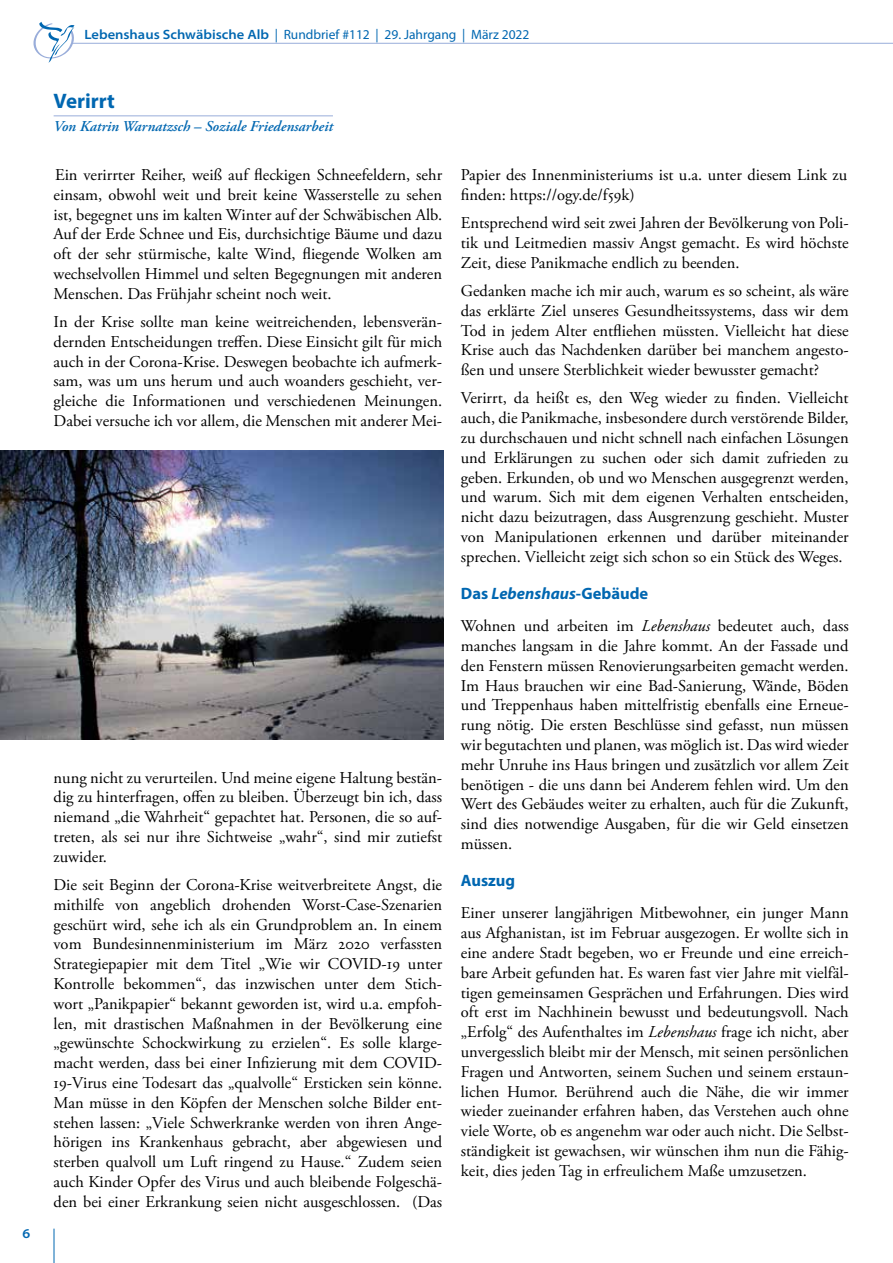
<style>
.page{position:relative;width:893px;height:1263px;background:#fff}
.page>*{position:absolute;margin:0;border:0;box-sizing:border-box;transform-origin:0 0}
.t1{font:700 21px "Myriad Pro";color:#0067b1}
.t2{font:16.5px/19.8px "Adobe Garamond Pro";color:#000;text-align:justify}
.t3{font:700 16.5px "Myriad Pro";color:#0067b1}
.t4{font:italic 600 15px "Adobe Garamond Pro";color:#0067b1}
.t5{font:13.5px "Myriad Pro";color:#0067b1}
.t6{font:600 semi-expanded 13.5px "Myriad Pro";color:#0067b1}
.s1{font-weight:600;font-stretch:semi-expanded}
.s2{font-style:italic}
</style>
<div class="page">
<hr style="left:72px;top:43px;width:821px;height:1px;background:#99adda">
<svg style="left:33px;top:22px;width:43px;height:41px"></svg>
<hr style="left:54px;top:1228px;width:1px;height:35px;background:#0067b1">
<hr style="left:54px;top:115px;width:279px;height:1px;background:#99adda">
<img style="left:0;top:451px;width:444px;height:288px">
<p class="t6" style="left:22px;top:1224px;width:9px">6</p>
<p class="t5" style="left:84px;top:27px;width:446px"><span class="s1">Lebenshaus Schwäbische Alb</span> | Rundbrief #112 | 29. Jahrgang | März 2022</p>
<p class="t1" style="left:54px;top:87px;width:63px">Verirrt</p>
<p class="t4" style="left:54px;top:117px;width:281px">Von Katrin Warnatzsch – Soziale Friedensarbeit</p>
<p class="t2" style="left:54px;top:165px;width:390px">Ein verirrter Reiher, weiß auf fleckigen Schneefeldern, sehr einsam, obwohl weit und breit keine Wasserstelle zu sehen ist, begegnet uns im kalten Winter auf der Schwäbischen Alb.<br>Auf der Erde Schnee und Eis, durchsichtige Bäume und dazu oft der sehr stürmische, kalte Wind, fliegende Wolken am wechselvollen Himmel und selten Begegnungen mit anderen Menschen. Das Frühjahr scheint noch weit.</p>
<p class="t2" style="left:54px;top:312px;width:390px">In der Krise sollte man keine weitreichenden, lebensverän&shy;dernden Entscheidungen treffen. Diese Einsicht gilt für mich auch in der Corona-Krise. Deswegen beobachte ich aufmerk&shy;sam, was um uns herum und auch woanders geschieht, ver&shy;gleiche die Informationen und verschiedenen Meinungen.<br>Dabei versuche ich vor allem, die Menschen mit anderer Mei-</p>
<p class="t2" style="left:54px;top:768px;width:390px">nung nicht zu verurteilen. Und meine eigene Haltung bestän&shy;dig zu hinterfragen, offen zu bleiben. Überzeugt bin ich, dass niemand „die Wahrheit“ gepachtet hat. Personen, die so auf&shy;treten, als sei nur ihre Sichtweise „wahr“, sind mir zutiefst zuwider.</p>
<p class="t2" style="left:54px;top:875px;width:390px">Die seit Beginn der Corona-Krise weitverbreitete Angst, die mithilfe von angeblich drohenden Worst-Case-Szenarien geschürt wird, sehe ich als ein Grundproblem an. In einem vom Bundesinnenministerium im März 2020 verfassten Strategiepapier mit dem Titel „Wie wir COVID-19 unter Kontrolle bekommen“, das inzwischen unter dem Stich&shy;wort „Panikpapier“ bekannt geworden ist, wird u.a. empfoh&shy;len, mit drastischen Maßnahmen in der Bevölkerung eine „gewünschte Schockwirkung zu erzielen“. Es solle klarge&shy;macht werden, dass bei einer Infizierung mit dem COVID-19-Virus eine Todesart das „qualvolle“ Ersticken sein könne.<br>Man müsse in den Köpfen der Menschen solche Bilder ent&shy;stehen lassen: „Viele Schwerkranke werden von ihren Ange&shy;hörigen ins Krankenhaus gebracht, aber abgewiesen und sterben qualvoll um Luft ringend zu Hause.“ Zudem seien auch Kinder Opfer des Virus und auch bleibende Folgeschä&shy;den bei einer Erkrankung seien nicht ausgeschlossen. (Das</p>
<p class="t2" style="left:461px;top:165px;width:388px">Papier des Innenministeriums ist u.a. unter diesem Link zu finden: https://ogy.de/f59k)</p>
<p class="t2" style="left:461px;top:213px;width:389px">Entsprechend wird seit zwei Jahren der Bevölkerung von Poli&shy;tik und Leitmedien massiv Angst gemacht. Es wird höchste Zeit, diese Panikmache endlich zu beenden.</p>
<p class="t2" style="left:461px;top:281px;width:389px">Gedanken mache ich mir auch, warum es so scheint, als wäre das erklärte Ziel unseres Gesundheitssystems, dass wir dem Tod in jedem Alter entfliehen müssten. Vielleicht hat diese Krise auch das Nachdenken darüber bei manchem angesto&shy;ßen und unsere Sterblichkeit wieder bewusster gemacht?</p>
<p class="t2" style="left:461px;top:389px;width:389px">Verirrt, da heißt es, den Weg wieder zu finden. Vielleicht auch, die Panikmache, insbesondere durch verstörende Bilder, zu durchschauen und nicht schnell nach einfachen Lösungen und Erklärungen zu suchen oder sich damit zufrieden zu geben. Erkunden, ob und wo Menschen ausgegrenzt werden, und warum. Sich mit dem eigenen Verhalten entscheiden, nicht dazu beizutragen, dass Ausgrenzung geschieht. Muster von Manipulationen erkennen und darüber miteinander sprechen. Vielleicht zeigt sich schon so ein Stück des Weges.</p>
<p class="t3" style="left:461px;top:582px;width:189px">Das <span class="s2">Lebenshaus</span>-Gebäude</p>
<p class="t2" style="left:461px;top:617px;width:389px">Wohnen und arbeiten im <span class="s2">Lebenshaus</span> bedeutet auch, dass manches langsam in die Jahre kommt. An der Fassade und den Fenstern müssen Renovierungsarbeiten gemacht werden.<br>Im Haus brauchen wir eine Bad-Sanierung, Wände, Böden und Treppenhaus haben mittelfristig ebenfalls eine Erneue&shy;rung nötig. Die ersten Beschlüsse sind gefasst, nun müssen wir begutachten und planen, was möglich ist. Das wird wieder mehr Unruhe ins Haus bringen und zusätzlich vor allem Zeit benötigen - die uns dann bei Anderem fehlen wird. Um den Wert des Gebäudes weiter zu erhalten, auch für die Zukunft, sind dies notwendige Ausgaben, für die wir Geld einsetzen müssen.</p>
<p class="t3" style="left:461px;top:869px;width:56px">Auszug</p>
<p class="t2" style="left:461px;top:904px;width:389px">Einer unserer langjährigen Mitbewohner, ein junger Mann aus Afghanistan, ist im Februar ausgezogen. Er wollte sich in eine andere Stadt begeben, wo er Freunde und eine erreich&shy;bare Arbeit gefunden hat. Es waren fast vier Jahre mit vielfäl&shy;tigen gemeinsamen Gesprächen und Erfahrungen. Dies wird oft erst im Nachhinein bewusst und bedeutungsvoll. Nach „Erfolg“ des Aufenthaltes im <span class="s2">Lebenshaus</span> frage ich nicht, aber unvergesslich bleibt mir der Mensch, mit seinen persönlichen Fragen und Antworten, seinem Suchen und seinem erstaun&shy;lichen Humor. Berührend auch die Nähe, die wir immer wieder zueinander erfahren haben, das Verstehen auch ohne viele Worte, ob es angenehm war oder auch nicht. Die Selbst&shy;ständigkeit ist gewachsen, wir wünschen ihm nun die Fähig&shy;keit, dies jeden Tag in erfreulichem Maße umzusetzen.</p>
</div>
